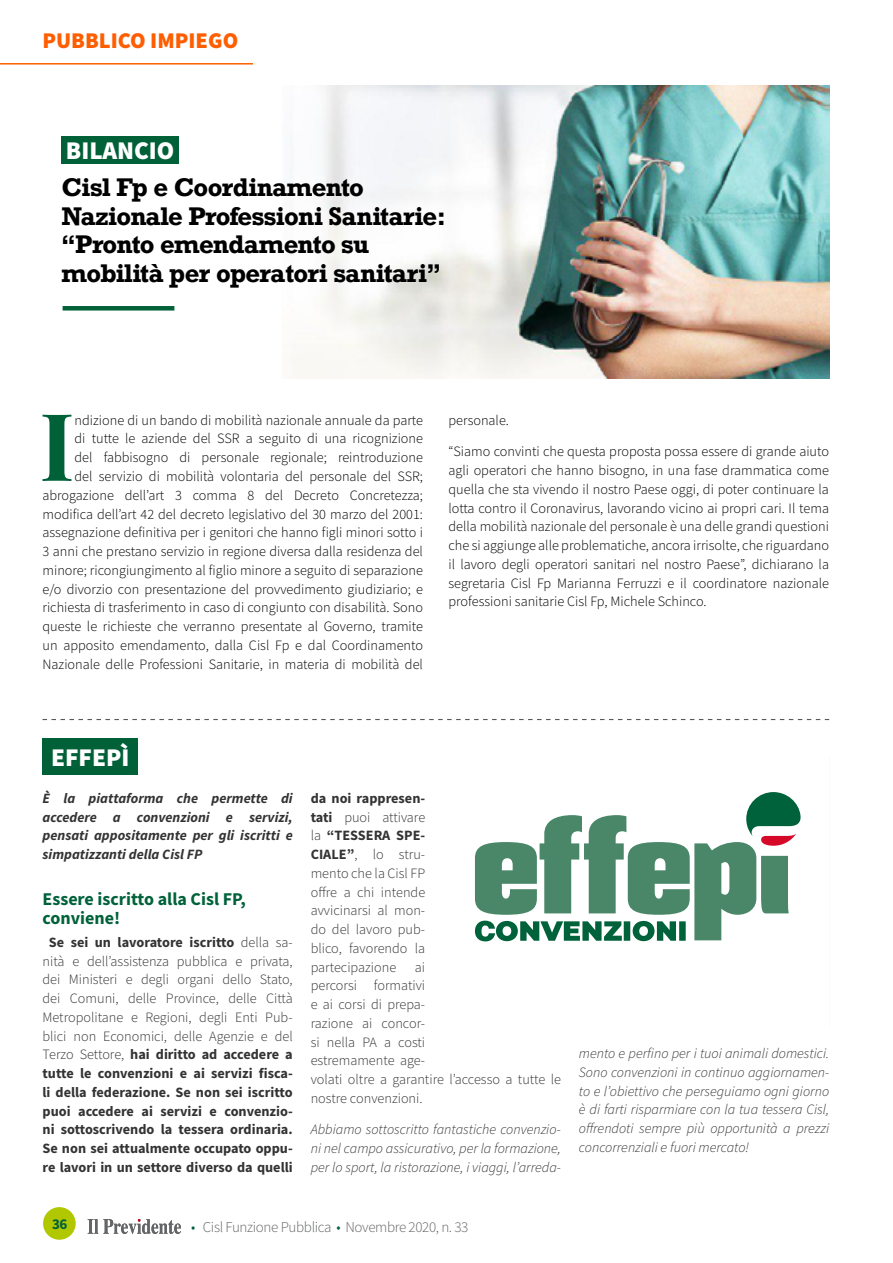
<style>
.page{position:relative;width:893px;height:1263px;background:#fff}
.page>*{position:absolute;margin:0;border:0;box-sizing:border-box;transform-origin:0 0}
.t1{font:700 93.6px "Playfair Display";color:#006038}
.t2{font:900 25.5px "Source Sans Pro";color:#fff}
.t3{font:700 24px/28.8px "Rockwell";letter-spacing:-.03em;color:#000}
.t4{font:900 22.5px "Source Sans Pro";color:#fe5e00}
.t5{font:700 18px/18.8px "Source Sans Pro";color:#00623a}
.t6{font:300 15px "Source Sans Pro";letter-spacing:-.025em;color:#646567}
.t7{font:700 15px "Source Sans Pro";color:#006038}
.t8{font:300 14.25px/18.8px "Source Sans Pro";color:#000;text-align:right}
.t9{font:700 14.25px/18.8px "Source Sans Pro";color:#333;text-align:center}
.t10{font:italic 300 14.25px/18.8px "Source Sans Pro";color:#333;text-align:justify}
.t11{font:300 14.25px/18.8px "Source Sans Pro";color:#333;text-align:justify}
.t12{font:italic 700 14.25px/18.8px "Source Sans Pro";color:#333;text-align:justify}
.s1{font-weight:300}
.s2{font-weight:700}
.s3{color:#006038}
</style>
<div class="page">
<div style="left:43px;top:1207px;width:33px;height:33px;background:#b1c800;border-radius:50%"></div>
<svg style="left:88px;top:1219px;width:93px;height:15px"></svg>
<img style="left:61px;top:85px;width:768px;height:293px">
<div style="left:62px;top:136px;width:117px;height:28px;background:#006038"></div>
<hr style="left:0;top:63px;width:253px;height:2px;background:#fe5e00">
<svg style="left:43px;top:719px;width:786px;height:1px"></svg>
<svg style="left:475px;top:792px;width:326px;height:149px"></svg>
<div style="left:43px;top:738px;width:95px;height:36px;background:#006038"></div>
<div style="left:63px;top:306px;width:111px;height:5px;background:#006038"></div>
<h3 class="t4" style="left:43px;top:25px;width:197px">PUBBLICO IMPIEGO</h3>
<h2 class="t2" style="left:66px;top:133px;width:110px">BILANCIO</h2>
<h3 class="t3" style="left:62px;top:172px;width:386px">Cisl Fp e Coordinamento<br>Nazionale Professioni Sanitarie: “Pronto emendamento su mobilità per operatori sanitari”</h3>
<p class="t8" style="left:43px;top:411px;width:382px">ndizione di un bando di mobilità nazionale annuale da parte<br>di tutte le aziende del SSR a seguito di una ricognizione<br>del fabbisogno di personale regionale; reintroduzione<br>del servizio di mobilità volontaria del personale del SSR; abrogazione dell’art 3 comma 8 del Decreto Concretezza; modifica dell’art 42 del decreto legislativo del 30 marzo del 2001: assegnazione definitiva per i genitori che hanno figli minori sotto i 3 anni che prestano servizio in regione diversa dalla residenza del minore; ricongiungimento al figlio minore a seguito di separazione e/o divorzio con presentazione del provvedimento giudiziario; e richiesta di trasferimento in caso di congiunto con disabilità. Sono queste le richieste che verranno presentate al Governo, tramite un apposito emendamento, dalla Cisl Fp e dal Coordinamento Nazionale delle Professioni Sanitarie, in materia di mobilità del</p>
<p class="t8" style="left:448px;top:411px;width:62px">personale.</p>
<h1 class="t1" style="left:39px;top:387px;width:37px">I</h1>
<p class="t8" style="left:448px;top:442px;width:382px;text-align:justify">“Siamo convinti che questa proposta possa essere di grande aiuto agli operatori che hanno bisogno, in una fase drammatica come quella che sta vivendo il nostro Paese oggi, di poter continuare la lotta contro il Coronavirus, lavorando vicino ai propri cari. Il tema della mobilità nazionale del personale è una delle grandi questioni che si aggiunge alle problematiche, ancora irrisolte, che riguardano il lavoro degli operatori sanitari nel nostro Paese”, dichiarano la segretaria Cisl Fp Marianna Ferruzzi e il coordinatore nazionale professioni sanitarie Cisl Fp, Michele Schinco.</p>
<h2 class="t2" style="left:51px;top:740px;width:80px">EFFEPÌ</h2>
<p class="t12" style="left:43px;top:788px;width:252px">È la piattaforma che permette di accedere a convenzioni e servizi, pensati appositamente per gli iscritti e simpatizzanti della Cisl FP</p>
<p class="t5" style="left:43px;top:889px;width:205px">Essere iscritto alla Cisl FP, conviene!</p>
<p class="t9" style="left:43px;top:932px;width:252px">Se sei un lavoratore iscritto <span class="s1">della sa&shy;nità e dell’assistenza pubblica e privata, dei Ministeri e degli organi dello Stato, dei Comuni, delle Province, delle Città Metropolitane e Regioni, degli Enti Pub&shy;blici non Economici, delle Agenzie e del Terzo Settore,</span> hai diritto ad accedere a tutte le convenzioni e ai servizi fisca&shy;li della federazione. Se non sei iscritto puoi accedere ai servizi e convenzio&shy;ni sottoscrivendo la tessera ordinaria.<br>Se non sei attualmente occupato oppu&shy;re lavori in un settore diverso da quelli</p>
<p class="t11" style="left:311px;top:789px;width:116px"><span class="s2">da noi rappresen&shy;tati</span> puoi attivare la <span class="s2">“TESSERA SPE-CIALE”</span>, lo stru&shy;mento che la Cisl FP offre a chi intende avvicinarsi al mon&shy;do del lavoro pub&shy;blico, favorendo la partecipazione</p>
<p class="t11" style="left:311px;top:957px;width:252px;text-align:left;text-indent:104px">ai<br>percorsi formativi<br>e ai corsi di prepa-<br>razione ai concor-<br>si nella PA a costi<br>estremamente age-<br>volati oltre a garantire l’accesso a tutte le nostre convenzioni.</p>
<p class="t10" style="left:311px;top:1120px;width:252px">Abbiamo sottoscritto fantastiche convenzio&shy;ni nel campo assicurativo, per la formazione, per lo sport, la ristorazione, i viaggi, l’arreda-</p>
<p class="t7" style="left:52px;top:1214px;width:17px">36</p>
<p class="t6" style="left:191px;top:1218px;width:279px"><span class="s3">•</span> Cisl Funzione Pubblica <span class="s3">•</span> Novembre 2020, n. 33</p>
<p class="t10" style="left:579px;top:1044px;width:252px">mento e perfino per i tuoi animali domestici.<br>Sono convenzioni in continuo aggiornamen&shy;to e l’obiettivo che perseguiamo ogni giorno è di farti risparmiare con la tua tessera Cisl, offrendoti sempre più opportunità a prezzi concorrenziali e fuori mercato!</p>
</div>
